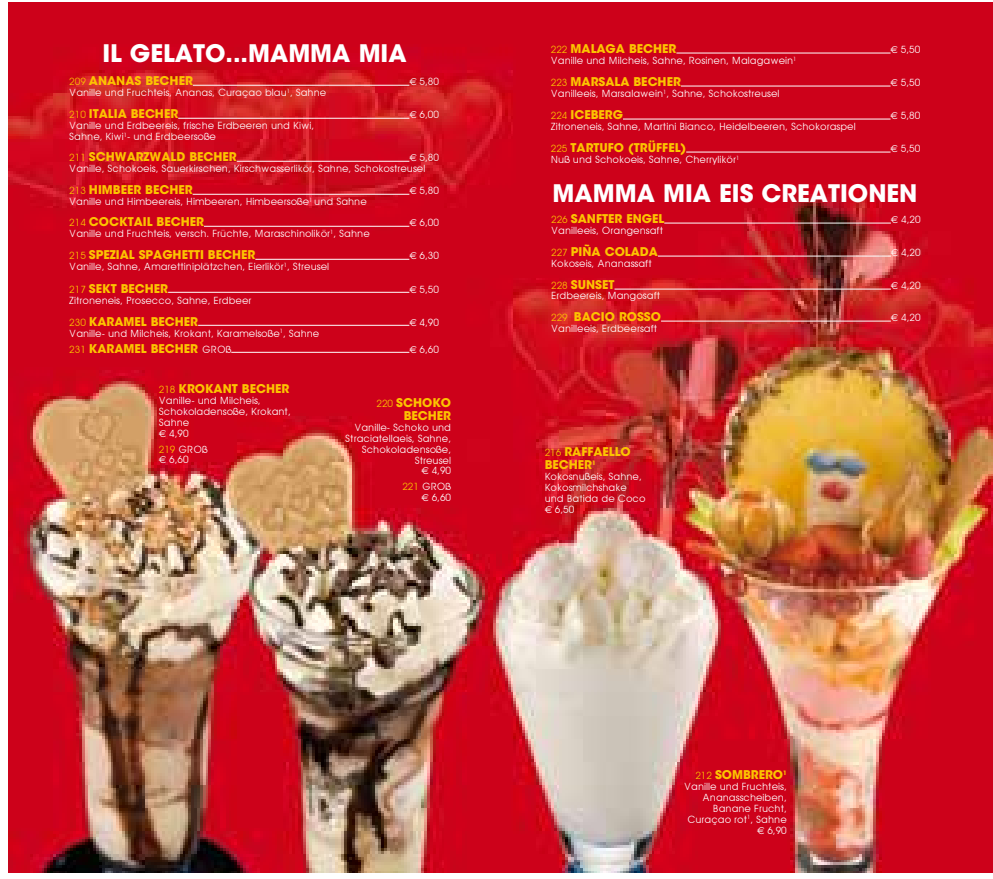
<style>
.page{position:relative;width:993px;height:879px;background:#fff}
.page>*{position:absolute;margin:0;border:0;box-sizing:border-box;transform-origin:0 0}
.t1{font:700 24px "ITC Avant Garde Std";color:#fff}
.t2{font:700 12px/13px "ITC Avant Garde Std";color:#fcc400}
.t3{font:10px/11px "Avant Garde";color:#fff}
.t4{font:700 6px "ITC Avant Garde Std";color:#fcc400}
.s1{font-family:"Avant Garde";font-weight:400;font-size:10px}
.s2{font-family:"Euro Sans"}
.s3{color:#fcc400}
</style>
<div class="page">
<img style="left:9px;top:3px;width:983px;height:869px">
<hr style="left:193px;top:85px;width:216px;height:1px;background:#fff">
<hr style="left:178px;top:118px;width:231px;height:1px;background:#fff">
<hr style="left:237px;top:161px;width:172px;height:1px;background:#fff">
<hr style="left:192px;top:194px;width:217px;height:1px;background:#fff">
<hr style="left:204px;top:226px;width:205px;height:1px;background:#fff">
<hr style="left:255px;top:259px;width:154px;height:1px;background:#fff">
<hr style="left:168px;top:292px;width:241px;height:1px;background:#fff">
<hr style="left:198px;top:325px;width:211px;height:1px;background:#fff">
<hr style="left:231px;top:352px;width:178px;height:1px;background:#fff">
<hr style="left:676px;top:53px;width:214px;height:1px;background:#fff">
<hr style="left:680px;top:86px;width:210px;height:1px;background:#fff">
<hr style="left:622px;top:119px;width:268px;height:1px;background:#fff">
<hr style="left:686px;top:152px;width:204px;height:1px;background:#fff">
<hr style="left:664px;top:223px;width:226px;height:1px;background:#fff">
<hr style="left:657px;top:256px;width:233px;height:1px;background:#fff">
<hr style="left:614px;top:289px;width:276px;height:1px;background:#fff">
<hr style="left:660px;top:321px;width:230px;height:1px;background:#fff">
<h1 class="t1" style="left:102px;top:38px;width:292px">IL GELATO...MAMMA MIA</h1>
<p class="t2" style="left:550px;top:42px;width:40px"><span class="s1">222</span> MALA</p>
<p class="t2" style="left:605px;top:42px;width:40px">GA BECHER</p>
<p class="t3" style="left:890px;top:44px;width:31px"><span class="s2">A</span> 5,50</p>
<p class="t3" style="left:550px;top:55px;width:247px">Vanille und Milcheis, Sahne, Rosinen, Malagawein<sup>1</sup></p>
<p class="t2" style="left:550px;top:75px;width:64px"><span class="s1">223</span> MARSALA</p>
<p class="t2" style="left:633px;top:75px;width:17px">BECHER</p>
<p class="t3" style="left:890px;top:77px;width:31px"><span class="s2">A</span> 5,50</p>
<p class="t3" style="left:550px;top:88px;width:230px">Vanilleeis, Marsalawein<sup>1</sup>, Sahne, Schokostreusel</p>
<p class="t2" style="left:550px;top:108px;width:74px"><span class="s1">224</span> ICEBERG</p>
<p class="t3" style="left:890px;top:110px;width:31px"><span class="s2">A</span> 5,80</p>
<p class="t3" style="left:550px;top:121px;width:306px">Zitroneneis, Sahne, Martini Bianco, Heidelbeeren, Schokoraspel</p>
<p class="t2" style="left:550px;top:141px;width:137px"><span class="s1">225</span> TARTUFO (TRÜFFEL)</p>
<p class="t3" style="left:890px;top:143px;width:31px"><span class="s2">A</span> 5,50</p>
<p class="t3" style="left:550px;top:154px;width:190px">Nuß und Schokoeis, Sahne, Cherrylikör<sup>1</sup></p>
<h1 class="t1" style="left:552px;top:177px;width:227px">MAMMA MIA EIS CREA</h1>
<h1 class="t1" style="left:827px;top:177px;width:28px">TIONEN</h1>
<p class="t2" style="left:551px;top:212px;width:108px"><span class="s1">226</span> SAN FTER ENGEL</p>
<p class="t3" style="left:890px;top:214px;width:31px"><span class="s2">A</span> 4,20</p>
<p class="t3" style="left:551px;top:225px;width:113px">Vanilleeis, Orangensaft</p>
<p class="t2" style="left:551px;top:245px;width:64px"><span class="s1">227</span> PIñA COLADA</p>
<p class="t3" style="left:890px;top:247px;width:31px"><span class="s2">A</span> 4,20</p>
<p class="t3" style="left:551px;top:258px;width:102px">Kokoseis, Ananassaft</p>
<p class="t2" style="left:551px;top:278px;width:65px"><span class="s1">228</span> SUNSET</p>
<p class="t3" style="left:890px;top:280px;width:31px"><span class="s2">A</span> 4,20</p>
<p class="t3" style="left:551px;top:290px;width:110px">Erdbeereis, Mangosaft</p>
<p class="t2" style="left:551px;top:310px;width:40px"><span class="s1">229</span> BACIO</p>
<p class="t2" style="left:618px;top:310px;width:43px">ROSSO</p>
<p class="t3" style="left:890px;top:312px;width:31px"><span class="s2">A</span> 4,20</p>
<p class="t3" style="left:551px;top:323px;width:107px">Vanilleeis, Erdbeersaft</p>
<p class="t2" style="left:69px;top:74px;width:30px"><span class="s1">209</span> ANANA</p>
<p class="t2" style="left:134px;top:74px;width:28px">S BECHER</p>
<p class="t3" style="left:409px;top:76px;width:31px"><span class="s2">A</span> 5,80</p>
<p class="t3" style="left:69px;top:87px;width:258px">Vanille und Fruchteis, Ananas, Curaçao blau<sup>1</sup>, Sahne</p>
<p class="t2" style="left:69px;top:107px;width:38px"><span class="s1">210</span> ITALIA</p>
<p class="t2" style="left:131px;top:107px;width:17px">BECHER</p>
<p class="t3" style="left:409px;top:109px;width:31px"><span class="s2">A</span> 6,00</p>
<p class="t3" style="left:69px;top:120px;width:246px">Vanille und Erdbeereis, frische Erdbeeren und Kiwi,<br>Sahne, Kiwi<sup>1</sup>- und Erdbeersoße</p>
<p class="t2" style="left:69px;top:150px;width:37px"><span class="s1">211</span> SCHWAR</p>
<p class="t2" style="left:144px;top:150px;width:16px">ZWALD</p>
<p class="t2" style="left:189px;top:150px;width:17px">BECHER</p>
<p class="t3" style="left:69px;top:152px;width:371px;text-indent:340px"><span class="s2">A</span> 5,80<br>Vanille, Schokoeis, Sauerkirschen, Kirschwasserlikör, Sahne, Schokostreusel</p>
<p class="t2" style="left:69px;top:183px;width:59px"><span class="s1">213</span> HIMBEER</p>
<p class="t2" style="left:145px;top:183px;width:17px">BECHER</p>
<p class="t3" style="left:409px;top:185px;width:31px"><span class="s2">A</span> 5,80</p>
<p class="t3" style="left:69px;top:196px;width:299px">Vanille und Himbeereis, Himbeeren, Himbeersoße<sup>1</sup> und Sahne</p>
<p class="t2" style="left:69px;top:215px;width:31px"><span class="s1">214</span> COCK</p>
<p class="t2" style="left:128px;top:215px;width:14px">TAIL</p>
<p class="t2" style="left:156px;top:215px;width:17px">BECHER</p>
<p class="t3" style="left:409px;top:217px;width:31px"><span class="s2">A</span> 6,00</p>
<p class="t3" style="left:69px;top:228px;width:302px">Vanille und Fruchteis, versch. Früchte, Maraschinolikör<sup>1</sup>, Sahne</p>
<p class="t2" style="left:69px;top:248px;width:54px"><span class="s1">215</span> SPEZIAL</p>
<p class="t2" style="left:139px;top:248px;width:86px">SPAGHETTI BECHER</p>
<p class="t3" style="left:409px;top:250px;width:31px"><span class="s2">A</span> 6,30</p>
<p class="t3" style="left:69px;top:261px;width:261px">Vanille, Sahne, Amarettiniplätzchen, Eierlikör<sup>1</sup>, Streusel</p>
<p class="t2" style="left:69px;top:281px;width:68px"><span class="s1">217</span> SEKT BECHER</p>
<p class="t3" style="left:409px;top:283px;width:31px"><span class="s2">A</span> 5,50</p>
<p class="t3" style="left:69px;top:294px;width:184px">Zitroneneis, Prosecco, Sahne, Erdbeer</p>
<p class="t2" style="left:69px;top:314px;width:30px"><span class="s1">230</span> KARA</p>
<p class="t2" style="left:123px;top:314px;width:44px">MEL BECHER</p>
<p class="t3" style="left:409px;top:316px;width:31px"><span class="s2">A</span> 4,90</p>
<p class="t3" style="left:69px;top:327px;width:251px">Vanille- und Milcheis, Krokant, Karamelsoße<sup>1</sup>, Sahne</p>
<p class="t2" style="left:69px;top:341px;width:30px"><span class="s1">231</span> KARA</p>
<p class="t2" style="left:123px;top:341px;width:44px">MEL BECHER</p>
<p class="t3" style="left:202px;top:343px;width:31px">GROß</p>
<p class="t3" style="left:409px;top:343px;width:31px"><span class="s2">A</span> 6,60</p>
<p class="t2" style="left:159px;top:382px;width:30px"><span class="s1">218</span> KROKAN</p>
<p class="t2" style="left:232px;top:382px;width:27px">T BECHER</p>
<p class="t3" style="left:159px;top:395px;width:133px">Vanille- und Milcheis,<br>Schokoladensoße, Krokant,<br>Sahne<br><span class="s2">A</span> 4,90</p>
<p class="t3" style="left:159px;top:444px;width:50px;line-height:10px"><span class="s3">219</span> GROß<br><span class="s2">A</span> 6,60</p>
<p class="t2" style="left:403px;top:396px;width:17px;text-indent:-27px"><span class="s1">220</span> SCHOKO<br>BECHER</p>
<p class="t3" style="left:345px;top:422px;width:107px;text-align:right">Vanille- Schoko und<br>Straciatellaeis, Sahne,<br>Schokoladensoße,<br>Streusel</p>
<p class="t3" style="left:402px;top:462px;width:50px;line-height:16px;text-align:right"><span class="s2">A</span> 4,90<br><span class="s3">221</span> GROß</p>
<p class="t3" style="left:421px;top:492px;width:31px"><span class="s2">A</span> 6,60</p>
<p class="t2" style="left:544px;top:445px;width:58px"><span class="s1">216</span> RAFFAELLO<br>BECHER</p>
<p class="t4" style="left:592px;top:459px;width:5px">1</p>
<p class="t3" style="left:544px;top:471px;width:102px">Kokosnußeis, Sahne,<br>Kokosmilchshake und Batida de Coco<br><span class="s2">A</span> 6,50</p>
<p class="t2" style="left:695px;top:768px;width:65px"><span class="s1">212</span> SOMBRERO</p>
<p class="t4" style="left:782px;top:768px;width:5px">1</p>
<p class="t3" style="left:684px;top:780px;width:104px;text-align:right">Vanille und Fruchteis,<br>Ananasscheiben,<br>Banane Frucht,<br>Curaçao rot<sup>1</sup>, Sahne<br><span class="s2">A</span> 6,90</p>
</div>
